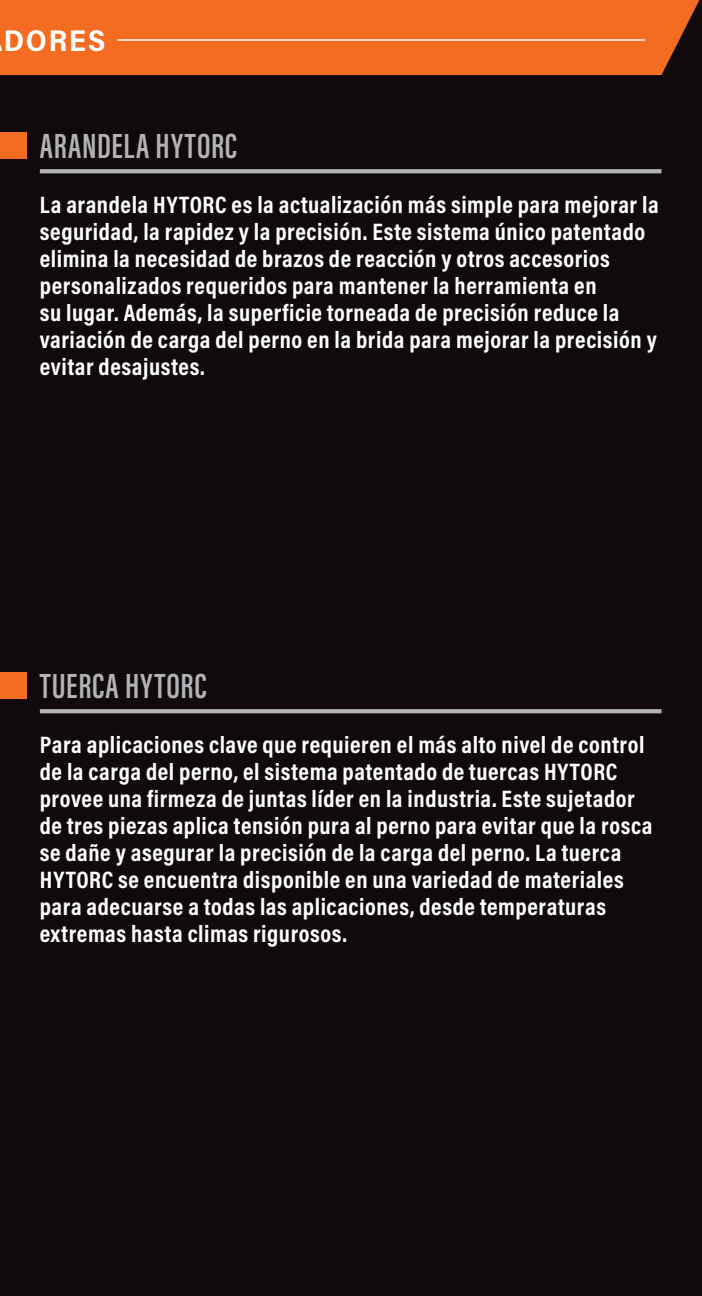
<style>
.page{position:relative;width:702px;height:1296px;background:#110a0c}
.page>*{position:absolute;margin:0;border:0;box-sizing:border-box;transform-origin:0 0}
.t1{font:600 36px "Acumin Pro Extra Cond";letter-spacing:.025em;color:#b2b3b7}
.t2{font:700 30px "Acumin Pro Semi Cond";letter-spacing:.06em;color:#fff}
.t3{font:700 24px/27px "Acumin Pro Cond";letter-spacing:.025em;color:#fff}
</style>
<div class="page">
<svg style="left:40px;top:169px;width:622px;height:4px;background:#adaeb2"></svg>
<svg style="left:40px;top:709px;width:622px;height:4px;background:#adaeb2"></svg>
<svg style="left:0;top:132px;width:27px;height:567px"></svg>
<div style="left:0;top:132px;width:26px;height:26px;background:#f36c21"></div>
<div style="left:0;top:0;width:699px;height:75px;background:#f36c21"></div>
<hr style="left:0;top:39px;width:645px;height:2px;background:#fff">
<div style="left:0;top:29px;width:116px;height:22px;background:#f36c21"></div>
<p class="t2" style="left:4px;top:19px;width:103px">DORES</p>
<h1 class="t1" style="left:40px;top:124px;width:199px">ARANDELA HYTORC</h1>
<p class="t3" style="left:40px;top:191px;width:620px">La arandela HYTORC es la actualización más simple para mejorar la seguridad, la rapidez y la precisión. Este sistema único patentado elimina la necesidad de brazos de reacción y otros accesorios personalizados requeridos para mantener la herramienta en<br>su lugar. Además, la superficie torneada de precisión reduce la variación de carga del perno en la brida para mejorar la precisión y evitar desajustes.</p>
<h1 class="t1" style="left:40px;top:664px;width:168px">TUERCA HYTORC</h1>
<p class="t3" style="left:40px;top:731px;width:614px">Para aplicaciones clave que requieren el más alto nivel de control de la carga del perno, el sistema patentado de tuercas HYTORC provee una firmeza de juntas líder en la industria. Este sujetador de tres piezas aplica tensión pura al perno para evitar que la rosca se dañe y asegurar la precisión de la carga del perno. La tuerca HYTORC se encuentra disponible en una variedad de materiales para adecuarse a todas las aplicaciones, desde temperaturas extremas hasta climas rigurosos.</p>
</div>
